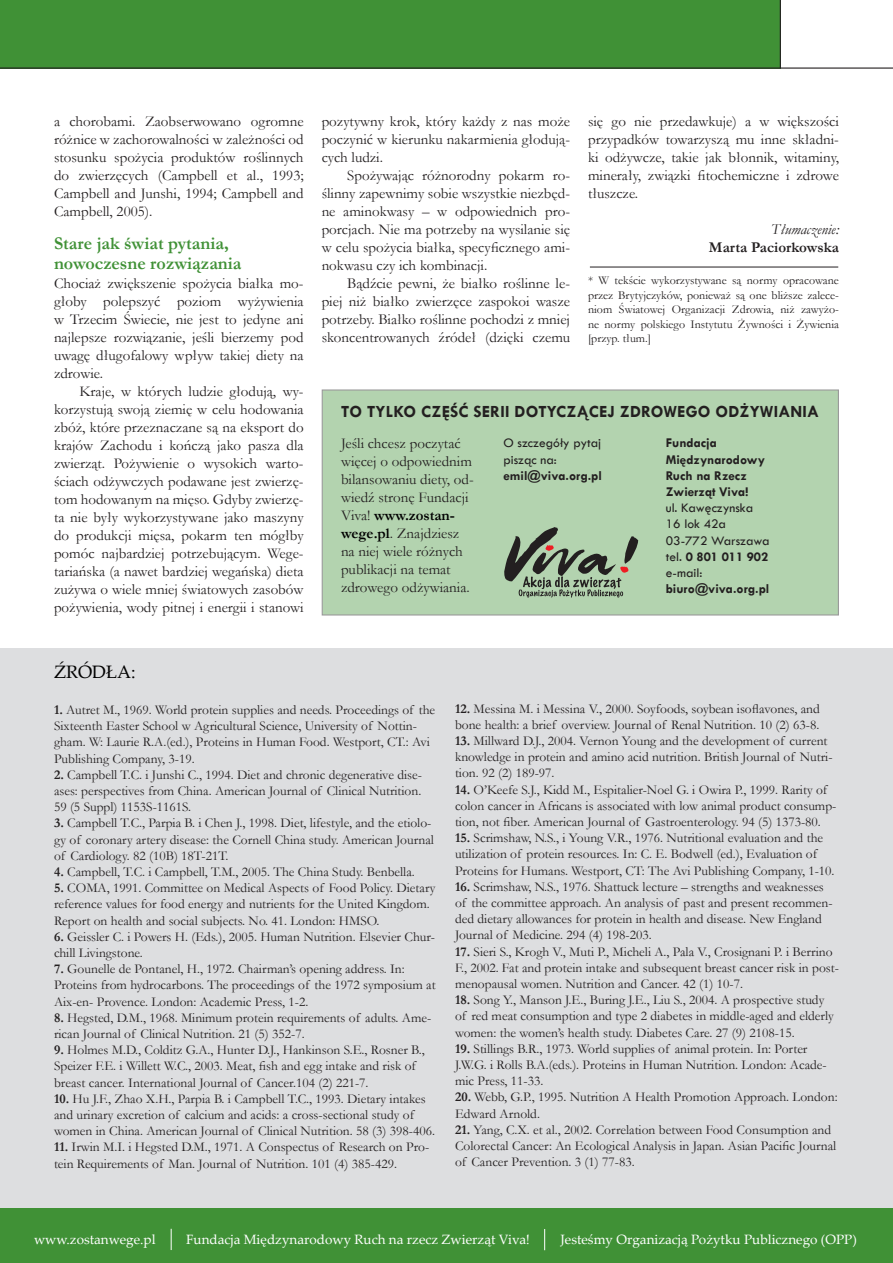
<style>
.page{position:relative;width:893px;height:1263px;background:#fff}
.page>*{position:absolute;margin:0;border:0;box-sizing:border-box;transform-origin:0 0}
.t1{font:700 18px/19.5px "Garamond";color:#409136}
.t2{font:18px "Palatino Linotype";color:#000}
.t3{font:700 17.25px "Tw Cen";letter-spacing:.01em;color:#231f20}
.t4{font:15px/18px "Garamond";color:#231f20;text-align:justify}
.t5{font:700 15px "Garamond";color:#231f20}
.t6{font:italic 15px "Garamond";color:#231f20}
.t7{font:13.5px/16.2px "Garamond";color:#231f20}
.t8{font:13.5px "Palatino Linotype";color:#fff}
.t9{font:13.5px/16.2px "Tw Cen";color:#231f20}
.t10{font:700 13.5px/16.2px "Tw Cen";color:#231f20}
.t11{font:12px/14.4px "Garamond";color:#231f20;text-align:justify}
.s1{font-weight:700;color:#000}
.s2{font-weight:700}
</style>
<div class="page">
<div style="left:0;top:648px;width:893px;height:561px;background:#dddee0"></div>
<div style="left:0;top:0;width:780px;height:68px;background:#409136"></div>
<hr style="left:0;top:68px;width:893px;height:1px;background:#231f20">
<div style="left:0;top:1209px;width:893px;height:54px;background:#409136"></div>
<svg style="left:171px;top:1229px;width:1px;height:21px"></svg>
<svg style="left:544px;top:1229px;width:1px;height:21px"></svg>
<hr style="left:590px;top:267px;width:248px;height:1px;background:#231f20">
<hr style="left:780px;top:0;width:1px;height:68px;background:#231f20">
<div style="left:322px;top:389px;width:517px;height:226px;background:#b3d3af"></div>
<svg style="left:504px;top:527px;width:134px;height:70px"></svg>
<p class="t4" style="left:54px;top:112px;width:251px">a chorobami. Zaobserwowano ogromne różnice w zachorowalności w zależności od stosunku spożycia produktów roślinnych do zwierzęcych (Campbell et al., 1993; Campbell and Junshi, 1994; Campbell and Campbell, 2005).</p>
<h1 class="t1" style="left:54px;top:234px;width:189px">Stare jak świat pytania, nowoczesne rozwiązania</h1>
<p class="t4" style="left:54px;top:274px;width:251px">Chociaż zwiększenie spożycia białka mo&shy;głoby polepszyć poziom wyżywienia w Trzecim Świecie, nie jest to jedyne ani najlepsze rozwiązanie, jeśli bierzemy pod uwagę długofalowy wpływ takiej diety na zdrowie.</p>
<p class="t4" style="left:54px;top:382px;width:251px;text-indent:26px">Kraje, w których ludzie głodują, wy&shy;korzystują swoją ziemię w celu hodowania zbóż, które przeznaczane są na eksport do krajów Zachodu i kończą jako pasza dla zwierząt. Pożywienie o wysokich warto&shy;ściach odżywczych podawane jest zwierzę&shy;tom hodowanym na mięso. Gdyby zwierzę&shy;ta nie były wykorzystywane jako maszyny do produkcji mięsa, pokarm ten mógłby pomóc najbardziej potrzebującym. Wege&shy;tariańska (a nawet bardziej wegańska) dieta zużywa o wiele mniej światowych zasobów pożywienia, wody pitnej i energii i stanowi</p>
<p class="t4" style="left:322px;top:112px;width:250px">pozytywny krok, który każdy z nas może poczynić w kierunku nakarmienia głodują&shy;cych ludzi.</p>
<p class="t4" style="left:322px;top:166px;width:250px;text-indent:26px">Spożywając różnorodny pokarm ro&shy;ślinny zapewnimy sobie wszystkie niezbęd&shy;ne aminokwasy – w odpowiednich pro&shy;porcjach. Nie ma potrzeby na wysilanie się w celu spożycia białka, specyficznego ami&shy;nokwasu czy ich kombinacji.</p>
<p class="t4" style="left:322px;top:274px;width:250px;text-indent:26px">Bądźcie pewni, że białko roślinne le&shy;piej niż białko zwierzęce zaspokoi wasze potrzeby. Białko roślinne pochodzi z mniej skoncentrowanych źródeł (dzięki czemu</p>
<p class="t4" style="left:588px;top:112px;width:252px">się go nie przedawkuje) a w większości przypadków towarzyszą mu inne składni&shy;ki odżywcze, takie jak błonnik, witaminy, minerały, związki fitochemiczne i zdrowe tłuszcze.</p>
<p class="t6" style="left:771px;top:219px;width:69px">Tłumaczenie:</p>
<p class="t5" style="left:709px;top:237px;width:131px">Marta Paciorkowska</p>
<p class="t11" style="left:588px;top:273px;width:252px">* W tekście wykorzystywane są normy opracowane przez Brytyjczyków, ponieważ są one bliższe zalece&shy;niom Światowej Organizacji Zdrowia, niż zawyżo&shy;ne normy polskiego Instytutu Żywności i Żywienia [przyp. tłum.]</p>
<p class="t3" style="left:341px;top:402px;width:479px">TO TYLKO CZĘŚĆ SERII DOTYCZĄCEJ ZDROWEGO ODŻYWIANIA</p>
<p class="t4" style="left:341px;top:434px;width:134px;text-align:left">Jeśli chcesz poczytać więcej o odpowiednim bilansowaniu diety, od&shy;wiedź stronę Fundacji<br>Viva! <span class="s1">www.zostan&shy;wege.pl</span>. Znajdziesz na niej wiele różnych publikacji na temat zdrowego odżywiania.</p>
<p class="t9" style="left:503px;top:435px;width:99px">O szczegóły pytaj pisząc na:</p>
<p class="t10" style="left:666px;top:435px;width:101px">Fundacja<br>Międzynarodowy<br>Ruch na Rzecz<br>Zwierząt Viva!</p>
<p class="t9" style="left:666px;top:500px;width:105px">ul. Kawęczynska<br>16 lok 42a<br>03-772 Warszawa tel. <span class="s2">0 801 011 902 </span>e-mail:</p>
<p class="t10" style="left:666px;top:580px;width:105px">biuro@viva.org.pl</p>
<p class="t10" style="left:503px;top:467px;width:100px">emil@viva.org.pl</p>
<h1 class="t2" style="left:54px;top:659px;width:83px">ŹRÓDŁA:</h1>
<p class="t7" style="left:54px;top:701px;width:383px"><span class="s2">1.</span> Autret M., 1969. World protein supplies and needs. Proceedings of the Sixteenth Easter School w Agricultural Science, University of Nottin&shy;gham. W: Laurie R.A.(ed.), Proteins in Human Food. Westport, CT.: Avi Publishing Company, 3-19.</p>
<p class="t7" style="left:54px;top:766px;width:369px;text-align:justify"><span class="s2">2.</span> Campbell T.C. i Junshi C., 1994. Diet and chronic degenerative dise&shy;ases: perspectives from China. American Journal of Clinical Nutrition.<br>59 (5 Suppl) 1153S-1161S.</p>
<p class="t7" style="left:54px;top:815px;width:381px"><span class="s2">3.</span> Campbell T.C., Parpia B. i Chen J., 1998. Diet, lifestyle, and the etiolo&shy;gy of coronary artery disease: the Cornell China study. American Journal of Cardiology. 82 (10B) 18T-21T.</p>
<p class="t7" style="left:54px;top:863px;width:362px"><span class="s2">4.</span> Campbell, T.C. i Campbell, T.M., 2005. The China Study. Benbella.</p>
<p class="t7" style="left:54px;top:879px;width:383px"><span class="s2">5.</span> COMA, 1991. Committee on Medical Aspects of Food Policy. Dietary reference values for food energy and nutrients for the United Kingdom.<br>Report on health and social subjects. No. 41. London: HMSO.</p>
<p class="t7" style="left:54px;top:928px;width:383px"><span class="s2">6.</span> Geissler C. i Powers H. (Eds.), 2005. Human Nutrition. Elsevier Chur&shy;chill Livingstone.</p>
<p class="t7" style="left:54px;top:960px;width:383px"><span class="s2">7.</span> Gounelle de Pontanel, H., 1972. Chairman’s opening address. In:<br>Proteins from hydrocarbons. The proceedings of the 1972 symposium at<br>Aix-en- Provence. London: Academic Press, 1-2.</p>
<p class="t7" style="left:54px;top:1009px;width:379px"><span class="s2">8.</span> Hegsted, D.M., 1968. Minimum protein requirements of adults. Ame&shy;rican Journal of Clinical Nutrition. 21 (5) 352-7.</p>
<p class="t7" style="left:54px;top:1041px;width:372px"><span class="s2">9.</span> Holmes M.D., Colditz G.A., Hunter D.J., Hankinson S.E., Rosner B.,<br>Speizer F.E. i Willett W.C., 2003. Meat, fish and egg intake and risk of breast cancer. International Journal of Cancer.104 (2) 221-7.</p>
<p class="t7" style="left:54px;top:1090px;width:382px"><span class="s2">10.</span> Hu J.F., Zhao X.H., Parpia B. i Campbell T.C., 1993. Dietary intakes and urinary excretion of calcium and acids: a cross-sectional study of women in China. American Journal of Clinical Nutrition. 58 (3) 398-406.</p>
<p class="t7" style="left:54px;top:1139px;width:377px"><span class="s2">11.</span> Irwin M.I. i Hegsted D.M., 1971. A Conspectus of Research on Pro&shy;tein Requirements of Man. Journal of Nutrition. 101 (4) 385-429.</p>
<p class="t7" style="left:455px;top:700px;width:366px"><span class="s2">12.</span> Messina M. i Messina V., 2000. Soyfoods, soybean isoflavones, and bone health: a brief overview. Journal of Renal Nutrition. 10 (2) 63-8.</p>
<p class="t7" style="left:455px;top:732px;width:379px"><span class="s2">13.</span> Millward D.J., 2004. Vernon Young and the development of current knowledge in protein and amino acid nutrition. British Journal of Nutri&shy;tion. 92 (2) 189-97.</p>
<p class="t7" style="left:455px;top:781px;width:383px"><span class="s2">14.</span> O’Keefe S.J., Kidd M., Espitalier-Noel G. i Owira P., 1999. Rarity of colon cancer in Africans is associated with low animal product consump&shy;tion, not fiber. American Journal of Gastroenterology. 94 (5) 1373-80.</p>
<p class="t7" style="left:455px;top:829px;width:381px"><span class="s2">15.</span> Scrimshaw, N.S., i Young V.R., 1976. Nutritional evaluation and the utilization of protein resources. In: C. E. Bodwell (ed.), Evaluation of<br>Proteins for Humans. Westport, CT: The Avi Publishing Company, 1-10.</p>
<p class="t7" style="left:455px;top:878px;width:379px"><span class="s2">16.</span> Scrimshaw, N.S., 1976. Shattuck lecture – strengths and weaknesses of the committee approach. An analysis of past and present recommen&shy;ded dietary allowances for protein in health and disease. New England Journal of Medicine. 294 (4) 198-203.</p>
<p class="t7" style="left:455px;top:943px;width:385px"><span class="s2">17.</span> Sieri S., Krogh V., Muti P., Micheli A., Pala V., Crosignani P. i Berrino<br>F., 2002. Fat and protein intake and subsequent breast cancer risk in post&shy;menopausal women. Nutrition and Cancer. 42 (1) 10-7.</p>
<p class="t7" style="left:455px;top:991px;width:380px"><span class="s2">18.</span> Song Y., Manson J.E., Buring J.E., Liu S., 2004. A prospective study of red meat consumption and type 2 diabetes in middle-aged and elderly women: the women’s health study. Diabetes Care. 27 (9) 2108-15.</p>
<p class="t7" style="left:455px;top:1040px;width:373px"><span class="s2">19.</span> Stillings B.R., 1973. World supplies of animal protein. In: Porter<br>J.W.G. i Rolls B.A.(eds.). Proteins in Human Nutrition. London: Acade&shy;mic Press, 11-33.</p>
<p class="t7" style="left:455px;top:1089px;width:384px"><span class="s2">20.</span> Webb, G.P., 1995. Nutrition A Health Promotion Approach. London:<br>Edward Arnold.</p>
<p class="t7" style="left:455px;top:1121px;width:383px"><span class="s2">21.</span> Yang, C.X. et al., 2002. Correlation between Food Consumption and<br>Colorectal Cancer: An Ecological Analysis in Japan. Asian Pacific Journal of Cancer Prevention. 3 (1) 77-83.</p>
<p class="t8" style="left:34px;top:1230px;width:123px">www.zostanwege.pl</p>
<p class="t8" style="left:186px;top:1230px;width:345px">Fundacja Międzynarodowy Ruch na rzecz Zwierząt Viva!</p>
<p class="t8" style="left:560px;top:1230px;width:298px">Jesteśmy Organizacją Pożytku Publicznego (OPP)</p>
</div>
